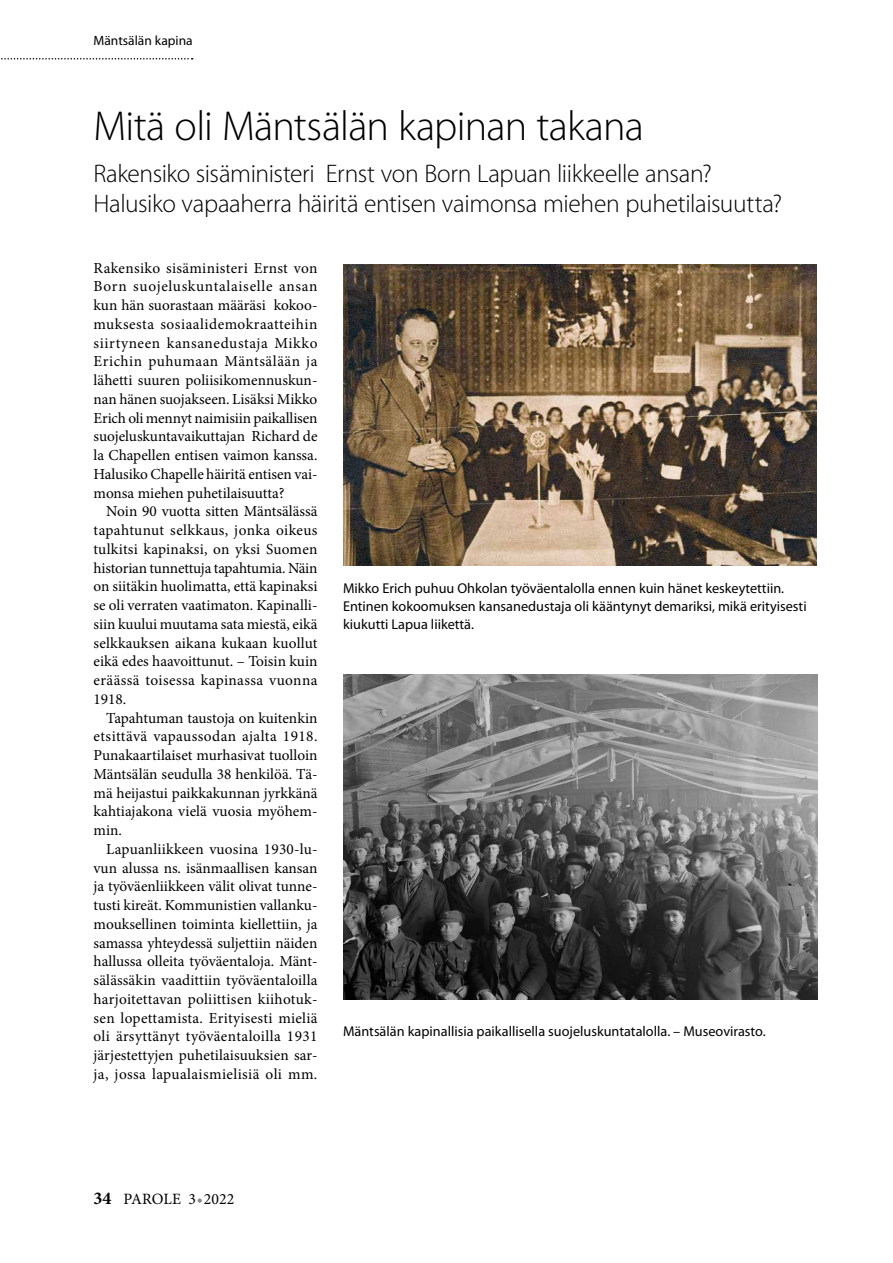
<style>
.page{position:relative;width:893px;height:1263px;background:#fff}
.page>*{position:absolute;margin:0;border:0;box-sizing:border-box;transform-origin:0 0}
.t1{font:300 42px "Myriad Pro";letter-spacing:-.02em;color:#000}
.t2{font:300 25.5px/30px "Myriad Pro";letter-spacing:-.015em;color:#000}
.t3{font:15.75px "Minion Pro";letter-spacing:.005em;color:#000}
.t4{font:15.3px/18.8px "Minion Pro";letter-spacing:.005em;color:#000;text-align:justify}
.t5{font:14.25px/18px "Myriad Pro";color:#000}
.t6{font:13.5px "Myriad Pro";color:#000}
.s1{font-weight:700;font-size:18px}
.s2{color:#878787}
</style>
<div class="page">
<img style="left:343px;top:264px;width:473px;height:301px">
<img style="left:343px;top:674px;width:474px;height:325px">
<svg style="left:1px;top:58px;width:192px;height:2px"></svg>
<p class="t6" style="left:94px;top:32px;width:101px">Mäntsälän kapina</p>
<h1 class="t1" style="left:94px;top:103px;width:552px">Mitä oli Mäntsälän kapinan takana</h1>
<h2 class="t2" style="left:94px;top:159px;width:690px">Rakensiko sisäministeri Ernst von Born Lapuan liikkeelle ansan?<br>Halusiko vapaaherra häiritä entisen vaimonsa miehen puhetilaisuutta?</h2>
<p class="t4" style="left:94px;top:258px;width:226px">Rakensiko sisäministeri Ernst von Born suojeluskuntalaiselle ansan kun hän suorastaan määräsi kokoo&shy;muksesta sosiaalidemokraatteihin siirtyneen kansanedustaja Mikko Erichin puhumaan Mäntsälään ja lähetti suuren poliisikomennuskun&shy;nan hänen suojakseen. Lisäksi Mikko Erich oli mennyt naimisiin paikallisen suojeluskuntavaikuttajan Richard de la Chapellen entisen vaimon kanssa.<br>Halusiko Chapelle häiritä entisen vai&shy;monsa miehen puhetilaisuutta?</p>
<p class="t4" style="left:94px;top:502px;width:225px;text-indent:13px">Noin 90 vuotta sitten Mäntsälässä tapahtunut selkkaus, jonka oikeus tulkitsi kapinaksi, on yksi Suomen historian tunnettuja tapahtumia. Näin on siitäkin huolimatta, että kapinaksi se oli verraten vaatimaton. Kapinalli&shy;siin kuului muutama sata miestä, eikä selkkauksen aikana kukaan kuollut eikä edes haavoittunut. – Toisin kuin eräässä toisessa kapinassa vuonna 1918.</p>
<p class="t4" style="left:94px;top:708px;width:225px;text-indent:13px">Tapahtuman taustoja on kuitenkin etsittävä vapaussodan ajalta 1918.<br>Punakaartilaiset murhasivat tuolloin Mäntsälän seudulla 38 henkilöä. Tä&shy;mä heijastui paikkakunnan jyrkkänä kahtiajakona vielä vuosia myöhem&shy;min.</p>
<p class="t4" style="left:94px;top:840px;width:226px;text-indent:13px">Lapuanliikkeen vuosina 1930-lu&shy;vun alussa ns. isänmaallisen kansan ja työväenliikkeen välit olivat tunne&shy;tusti kireät. Kommunistien vallanku&shy;mouksellinen toiminta kiellettiin, ja samassa yhteydessä suljettiin näiden hallussa olleita työväentaloja. Mänt&shy;sälässäkin vaadittiin työväentaloilla harjoitettavan poliittisen kiihotuk&shy;sen lopettamista. Erityisesti mieliä oli ärsyttänyt työväentaloilla 1931 järjestettyjen puhetilaisuuksien sar&shy;ja, jossa lapualaismielisiä oli mm.</p>
<p class="t5" style="left:343px;top:579px;width:465px">Mikko Erich puhuu Ohkolan työväentalolla ennen kuin hänet keskeytettiin.<br>Entinen kokoomuksen kansanedustaja oli kääntynyt demariksi, mikä erityisesti kiukutti Lapua liikettä.</p>
<p class="t5" style="left:343px;top:1022px;width:424px">Mäntsälän kapinallisia paikallisella suojeluskuntatalolla. – Museovirasto.</p>
<p class="t3" style="left:94px;top:1188px;width:142px"><span class="s1">34</span> PAROLE 3<span class="s2">•</span>2022</p>
</div>
